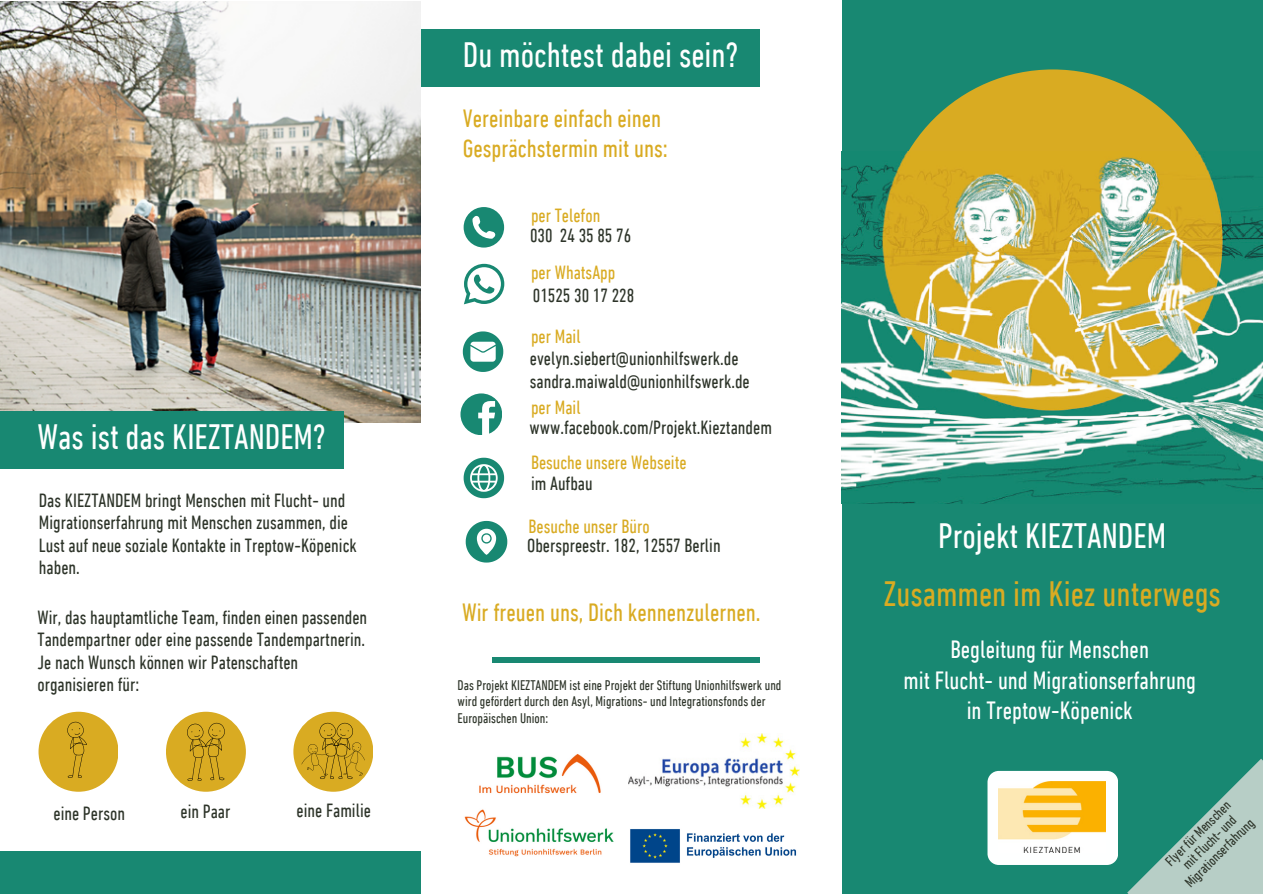
<style>
.page{position:relative;width:1263px;height:894px;background:#fff}
.page>*{position:absolute;margin:0;border:0;box-sizing:border-box;transform-origin:0 0}
.t1{font:condensed 36px "DIN Next LT Pro";color:#feffff}
.t2{font:condensed 36px "DIN Next LT Pro";color:#d9ab22}
.t3{font:condensed 25.5px/30.3px "DIN Next LT Pro";color:#d9ab22}
.t4{font:condensed 25.5px "DIN Next LT Pro";color:#feffff}
.t5{font:condensed 19.5px/22.5px "DIN Next LT Pro";color:#2d3429}
.t6{font:condensed 19.5px "DIN Next LT Pro";color:#d9ab22}
.t7{font:condensed 14.25px/16.8px "DIN Next LT Pro";color:#2d3429}
</style>
<div class="page">
<div style="left:842px;top:0;width:420px;height:893px;background:#188872"></div>
<div style="left:884px;top:69px;width:337px;height:339px;background:#d9ab22;border-radius:50%"></div>
<img style="left:842px;top:151px;width:420px;height:352px">
<img style="left:628px;top:733px;width:171px;height:75px">
<img style="left:464px;top:809px;width:150px;height:48px">
<img style="left:630px;top:829px;width:167px;height:34px">
<svg style="left:464px;top:207px;width:40px;height:40px"></svg>
<svg style="left:464px;top:264px;width:40px;height:40px"></svg>
<svg style="left:463px;top:331px;width:40px;height:41px"></svg>
<svg style="left:464px;top:457px;width:40px;height:41px"></svg>
<svg style="left:466px;top:521px;width:41px;height:41px"></svg>
<div style="left:492px;top:656px;width:268px;height:6px;background:#188872"></div>
<div style="left:39px;top:711px;width:79px;height:80px;background:#d9ab22;border-radius:50%"></div>
<div style="left:166px;top:711px;width:80px;height:80px;background:#d9ab22;border-radius:50%"></div>
<div style="left:293px;top:711px;width:80px;height:80px;background:#d9ab22;border-radius:50%"></div>
<svg style="left:67px;top:721px;width:20px;height:56px"></svg>
<svg style="left:187px;top:722px;width:38px;height:58px"></svg>
<svg style="left:301px;top:722px;width:64px;height:56px"></svg>
<div style="left:0;top:851px;width:421px;height:42px;background:#188872"></div>
<div style="left:421px;top:29px;width:339px;height:57px;background:#188872"></div>
<img style="left:0;top:2px;width:421px;height:420px">
<div style="left:0;top:411px;width:343px;height:57px;background:#188872"></div>
<div style="left:987px;top:770px;width:131px;height:94px;background:#feffff;border-radius:11px"></div>
<img style="left:999px;top:781px;width:107px;height:71px">
<svg style="left:1127px;top:758px;width:136px;height:135px"></svg>
<div style="left:460px;top:393px;width:42px;height:42px;background:#188872;border-radius:50%"></div>
<svg style="left:478px;top:401px;width:17px;height:34px"></svg>
<img style="left:479px;top:754px;width:122px;height:40px">
<p class="t1" style="left:38px;top:422px;width:290px">Was ist das KIEZTANDEM?</p>
<p class="t5" style="left:39px;top:490px;width:319px">Das KIEZTANDEM bringt Menschen mit Flucht- und Migrationserfahrung mit Menschen zusammen, die Lust auf neue soziale Kontakte in Treptow-Köpenick haben.</p>
<p class="t5" style="left:38px;top:607px;width:331px">Wir, das hauptamtliche Team, finden einen passenden Tandempartner oder eine passende Tandempartnerin.<br>Je nach Wunsch können wir Patenschaften organisieren für:</p>
<p class="t5" style="left:53px;top:803px;width:73px">eine Person</p>
<p class="t5" style="left:180px;top:801px;width:52px">ein Paar</p>
<p class="t5" style="left:297px;top:801px;width:76px">eine Familie</p>
<p class="t1" style="left:463px;top:40px;width:277px">Du möchtest dabei sein?</p>
<p class="t3" style="left:463px;top:105px;width:207px">Vereinbare einfach einen<br>Gesprächstermin mit uns:</p>
<p class="t6" style="left:531px;top:207px;width:71px">per Telefon</p>
<p class="t5" style="left:530px;top:226px;width:103px">030 24 35 85 76</p>
<p class="t6" style="left:531px;top:264px;width:86px">per WhatsApp</p>
<p class="t5" style="left:533px;top:285px;width:103px">01525 30 17 228</p>
<p class="t6" style="left:531px;top:328px;width:51px">per Mail</p>
<p class="t5" style="left:530px;top:348px;width:210px">evelyn.siebert@unionhilfswerk.de</p>
<p class="t5" style="left:530px;top:372px;width:221px">sandra.maiwald@unionhilfswerk.de</p>
<p class="t6" style="left:531px;top:399px;width:51px">per Mail</p>
<p class="t5" style="left:530px;top:417px;width:244px">www.facebook.com/Projekt.Kieztandem</p>
<p class="t6" style="left:531px;top:453px;width:157px">Besuche unsere Webseite</p>
<p class="t5" style="left:531px;top:474px;width:63px">im Aufbau</p>
<p class="t6" style="left:529px;top:518px;width:123px">Besuche unser Büro</p>
<p class="t5" style="left:527px;top:536px;width:195px">Oberspreestr. 182, 12557 Berlin</p>
<p class="t3" style="left:462px;top:599px;width:300px">Wir freuen uns, Dich kennenzulernen.</p>
<p class="t7" style="left:458px;top:677px;width:325px">Das Projekt KIEZTANDEM ist eine Projekt der Stiftung Unionhilfswerk und wird gefördert durch den Asyl, Migrations- und Integrationsfonds der<br>Europäischen Union:</p>
<p class="t1" style="left:938px;top:521px;width:230px">Projekt KIEZTANDEM</p>
<p class="t2" style="left:883px;top:579px;width:339px">Zusammen im Kiez unterwegs</p>
<p class="t4" style="left:950px;top:639px;width:200px">Begleitung für Menschen</p>
<p class="t4" style="left:903px;top:669px;width:294px">mit Flucht- und Migrationserfahrung</p>
<p class="t4" style="left:967px;top:700px;width:168px">in Treptow-Köpenick</p>
<p class="t7" style="left:1163px;top:857px;width:87px;rotate:-45deg">Flyer für Menschen</p>
<p class="t7" style="left:1173px;top:870px;width:93px;line-height:14.5px;text-align:center;rotate:-45deg">mit Flucht- und<br>Migrationserfahrung</p>
</div>
